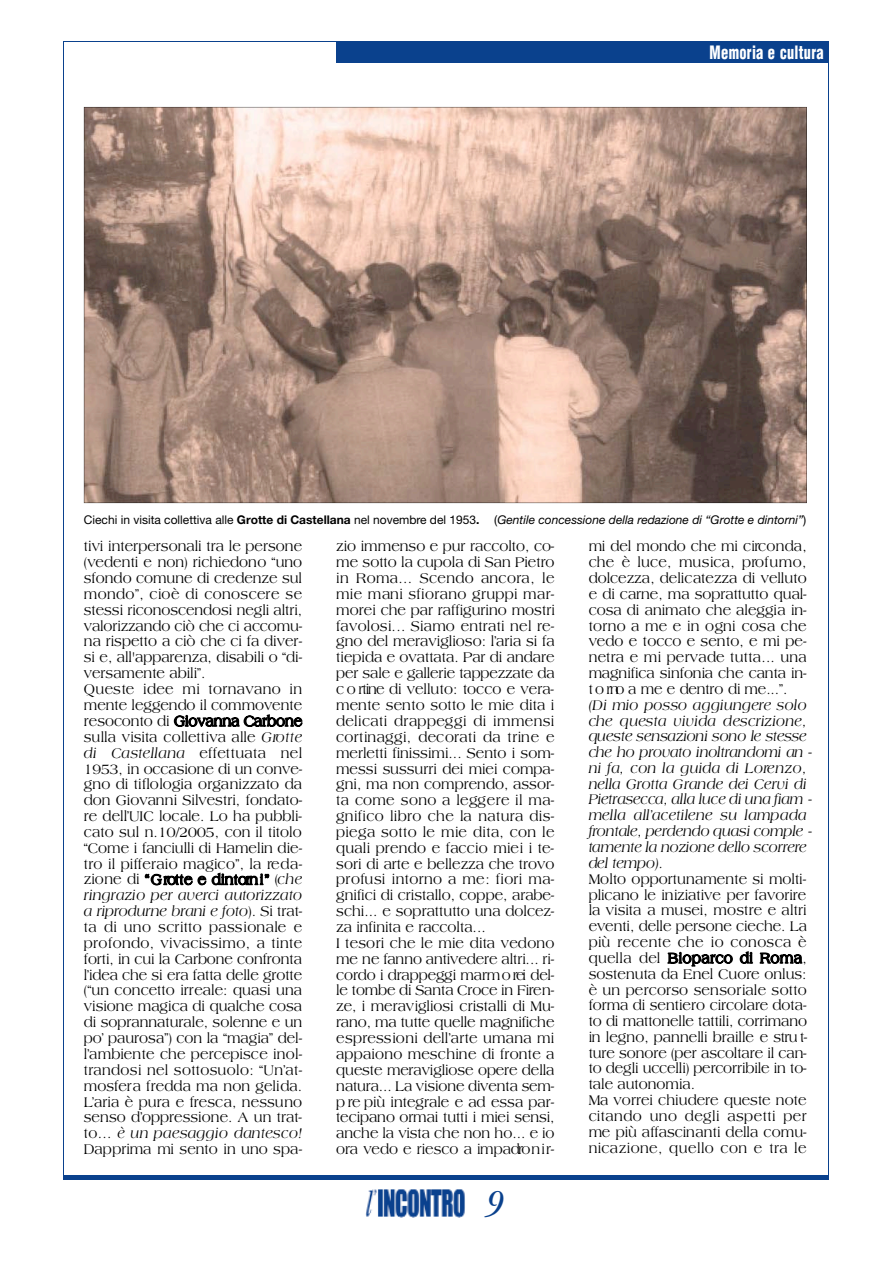
<style>
.page{position:relative;width:893px;height:1276px;background:#fff}
.page>*{position:absolute;margin:0;border:0;box-sizing:border-box;transform-origin:0 0}
.t1{font:italic condensed 36px "Garamond";color:#0a418d}
.t2{font:900 condensed 18px "Helvetica";letter-spacing:.02em;color:#fff;scale:.8 1}
.t3{font:15px/15.9px "Americana";color:#000;scale:.9 1}
.t4{font:italic 15px/15.8px "Americana";color:#000;scale:.9 1}
.t5{font:italic 12px "Helvetica Neue";color:#000}
.s1{font-style:normal}
.s2{font-weight:700;font-style:normal}
.s3{font-style:italic}
</style>
<div class="page">
<div style="left:336px;top:41px;width:492px;height:22px;background:#0a418d"></div>
<hr style="left:63px;top:41px;width:765px;height:1px;background:#0a418d">
<hr style="left:828px;top:42px;width:1px;height:1135px;background:#0a418d">
<hr style="left:63px;top:1175px;width:765px;height:4px;background:#0a418d">
<hr style="left:63px;top:42px;width:1px;height:1135px;background:#0a418d">
<img style="left:365px;top:1189px;width:100px;height:29px">
<svg style="left:84px;top:107px;width:723px;height:396px;background:#a88d7f"></svg>
<p class="t2" style="left:710px;top:45px;width:144px">Memoria e cultura</p>
<p class="t5" style="left:84px;top:515px;width:724px"><span class="s1">Ciechi in visita collettiva alle</span> <span class="s2">Grotte di Castellana</span> <span class="s1">nel novembre del 1953</span><span class="s2">.</span> <span class="s1">(</span>Gentile concessione della redazione di “Grotte e dintorni”<span class="s1">)</span></p>
<p class="t3" style="left:84px;top:539px;width:244px">tivi interpersonali tra le persone (vedenti e non) richiedono “uno sfondo comune di credenze sul mondo”, cioè di conoscere se stessi riconoscendosi negli altri, valorizzando ciò che ci accomu&shy;na rispetto a ciò che ci fa diver&shy;si e, all'apparenza, disabili o “di&shy;versamente abili”.<br>Queste idee mi tornavano in mente leggendo il commovente resoconto di Giovanna Carbone sulla visita collettiva alle <span class="s3">G ro tte di Castellana</span> e ffettuata nel<br>1953, in occasione di un conve&shy;gno di tiflologia organizzato da don Giovanni Silvestri, fondato&shy;re dell’UIC locale. Lo ha pubbli&shy;cato sul n.10/2005, con il titolo “Come i fanciulli di Hamelin die&shy;tro il pifferaio magico”, la re d a&shy;zione di “ G rotte e dintorn i ” (<span class="s3">c h e ringrazio per averci autorizzato a riprodurne brani e foto</span>). Si trat&shy;ta di uno scritto passionale e p rofondo, vivacissimo, a tinte forti, in cui la Carbone confronta l’idea che si era fatta delle grotte (“un concetto irreale: quasi una visione magica di qualche cosa di soprannaturale, solenne e un po’ paurosa”) con la “magia” del&shy;l’ambiente che percepisce inol&shy;trandosi nel sottosuolo: “Un’at&shy;mosfera fredda ma non gelida.<br>L’aria è pura e fresca, nessuno senso d’oppressione. A un trat&shy;to... <span class="s3">è un paesaggio dantesco!<br></span>Dapprima mi sento in uno spa-</p>
<p class="t3" style="left:336px;top:539px;width:244px">zio immenso e pur raccolto, co&shy;me sotto la cupola di San Pietro in Roma... Scendo ancora, le mie mani sfiorano gruppi mar&shy;morei che par raffigurino mostri favolosi... Siamo entrati nel re&shy;gno del meraviglioso: l’aria si fa tiepida e ovattata. Par di andare per sale e gallerie tappezzate da c o rtine di velluto: tocco e vera&shy;mente sento sotto le mie dita i delicati drappeggi di immensi c o rtinaggi, decorati da trine e merletti finissimi... Sento i som&shy;messi sussurri dei miei compa&shy;gni, ma non comprendo, assor&shy;ta come sono a leggere il ma&shy;gnifico libro che la natura dis&shy;piega sotto le mie dita, con le quali prendo e faccio miei i te&shy;sori di arte e bellezza che trovo p rofusi intorno a me: fiori ma&shy;gnifici di cristallo, coppe, arabe&shy;schi... e soprattutto una dolcez&shy;za infinita e raccolta...<br>I tesori che le mie dita vedono me ne fanno antivedere altri... ri&shy;c o rdo i drappeggi marm o rei del&shy;le tombe di Santa Croce in Fire n&shy;ze, i meravigliosi cristalli di Mu&shy;rano, ma tutte quelle magnifiche e s p ressioni dell’arte umana mi appaiono meschine di fronte a queste meravigliose opere della natura... La visione diventa sem&shy;p re più integrale e ad essa par&shy;tecipano ormai tutti i miei sensi, anche la vista che non ho... e io ora vedo e riesco a impadro n i r-</p>
<p class="t3" style="left:589px;top:539px;width:244px;text-align:justify">mi del mondo che mi circ o n d a , che è luce, musica, pro fu m o , dolcezza, delicatezza di velluto e di carne, ma soprattutto qual&shy;cosa di animato che aleggia in&shy;to rno a me e in ogni cosa che vedo e tocco e sento, e mi pe&shy;netra e mi pervade tutta... una magnifica sinfonia che canta in&shy;t o rno a me e dentro di me...”.</p>
<p class="t4" style="left:589px;top:698px;width:250px">(Di mio posso aggiungere solo che questa vivida descrizione, queste sensazioni sono le stesse che ho provato inoltrandomi an - ni fa, con la guida di Lore n z o , nella Grotta Grande dei Cervi di<br>Pietrasecca, alla luce di una fiam - mella all’acetilene su lampada frontale, perdendo quasi comple - tamente la nozione dello scorre re del tempo).</p>
<p class="t3" style="left:589px;top:872px;width:244px">Molto opportunamente si molti&shy;plicano le iniziative per favorire la visita a musei, mostre e altri eventi, delle persone cieche. La più recente che io conosca è quella del B io p a rco di Roma, sostenuta da Enel Cuore onlus: è un percorso sensoriale sotto forma di sentiero circolare dota&shy;to di mattonelle tattili, corrimano in legno, pannelli braille e stru t&shy;ture sonore (per ascoltare il can&shy;to degli uccelli) percorribile in to&shy;tale autonomia.<br>Ma vorrei chiudere queste note citando uno degli aspetti per me più affascinanti della comu&shy;nicazione, quello con e tra le</p>
<h1 class="t1" style="left:487px;top:1188px;width:17px">9</h1>
</div>
